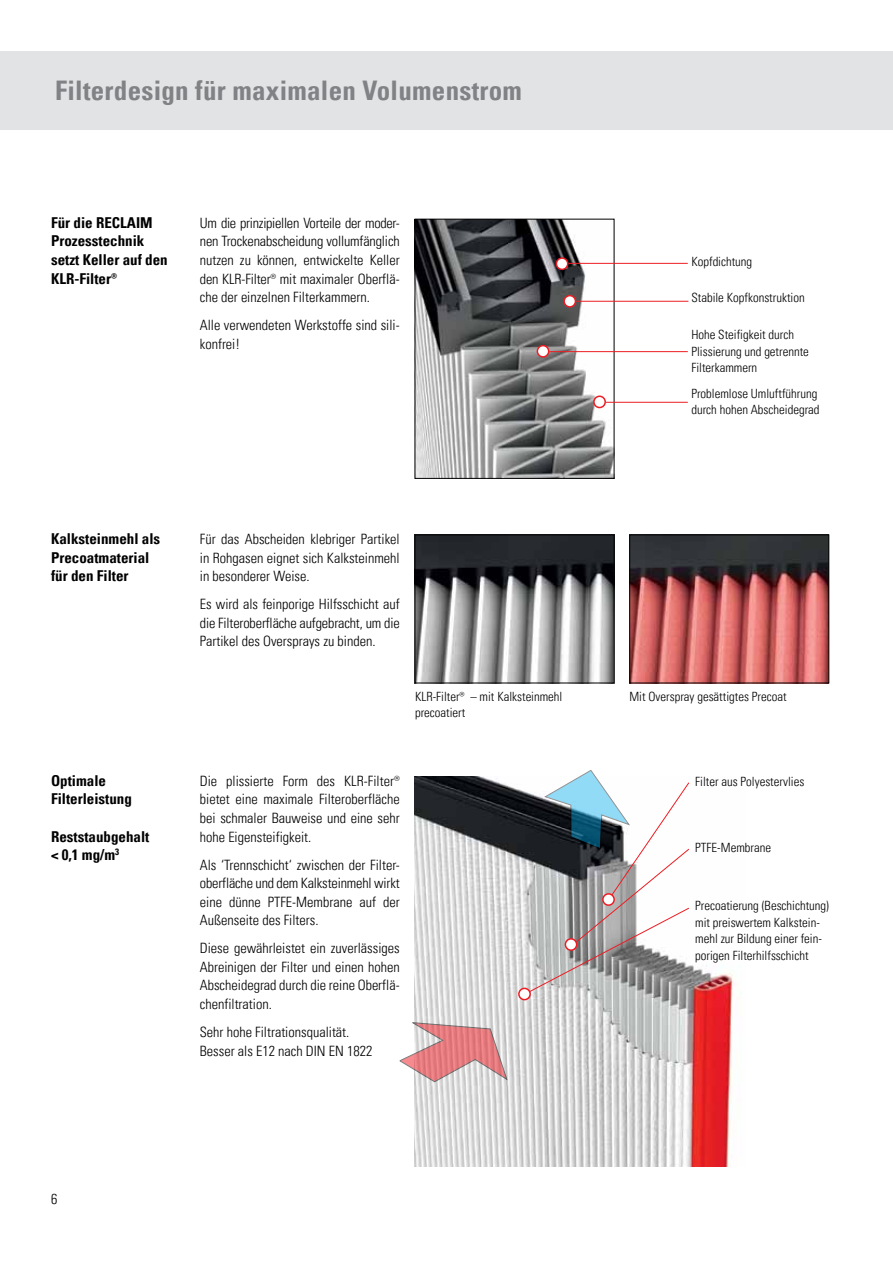
<style>
.page{position:relative;width:893px;height:1263px;background:#fff}
.page>*{position:absolute;margin:0;border:0;box-sizing:border-box;transform-origin:0 0}
.t1{font:700 condensed 27px "Univers LT Pro";letter-spacing:.01em;color:#808285}
.t2{font:700 condensed 15px/18.6px "Univers LT Pro";color:#000}
.t3{font:300 condensed 14.25px/18.6px "Univers LT Pro";color:#000;text-align:justify}
.t4{font:300 condensed 12.75px/16.5px "Univers LT Pro";color:#000}
</style>
<div class="page">
<div style="left:0;top:51px;width:893px;height:79px;background:#e2e3e4"></div>
<img style="left:415px;top:777px;width:326px;height:390px">
<svg style="left:399px;top:1022px;width:108px;height:60px"></svg>
<svg style="left:529px;top:770px;width:161px;height:222px"></svg>
<div style="left:603px;top:894px;width:11px;height:11px;background:#fff;border-radius:50%"></div>
<div style="left:602px;top:893px;width:13px;height:13px;border:2px solid #ed1d24;border-radius:50%"></div>
<div style="left:565px;top:939px;width:12px;height:11px;background:#fff;border-radius:50%"></div>
<div style="left:565px;top:938px;width:12px;height:13px;border:2px solid #ed1d24;border-radius:50%"></div>
<div style="left:519px;top:988px;width:11px;height:12px;background:#fff;border-radius:50%"></div>
<div style="left:518px;top:988px;width:13px;height:12px;border:2px solid #ed1d24;border-radius:50%"></div>
<img style="left:417px;top:221px;width:195px;height:256px">
<div style="left:415px;top:219px;width:199px;height:260px;border:1px solid #000"></div>
<div style="left:564px;top:296px;width:11px;height:11px;background:#fff;border-radius:50%"></div>
<div style="left:563px;top:295px;width:13px;height:13px;border:2px solid #ed1d24;border-radius:50%"></div>
<div style="left:537px;top:346px;width:12px;height:11px;background:#fff;border-radius:50%"></div>
<div style="left:537px;top:345px;width:12px;height:13px;border:2px solid #ed1d24;border-radius:50%"></div>
<div style="left:594px;top:396px;width:11px;height:11px;background:#fff;border-radius:50%"></div>
<div style="left:593px;top:395px;width:13px;height:13px;border:2px solid #ed1d24;border-radius:50%"></div>
<hr style="left:568px;top:263px;width:120px;height:1px;background:#ed1d24">
<hr style="left:549px;top:351px;width:139px;height:1px;background:#ed1d24">
<hr style="left:606px;top:402px;width:82px;height:1px;background:#ed1d24">
<hr style="left:576px;top:301px;width:112px;height:1px;background:#ed1d24">
<img style="left:417px;top:536px;width:195px;height:145px">
<div style="left:415px;top:534px;width:199px;height:149px;border:1px solid #000"></div>
<img style="left:631px;top:536px;width:196px;height:145px">
<div style="left:629px;top:534px;width:200px;height:149px;border:1px solid #000"></div>
<div style="left:556px;top:258px;width:12px;height:11px;background:#fff;border-radius:50%"></div>
<div style="left:556px;top:257px;width:12px;height:13px;border:2px solid #ed1d24;border-radius:50%"></div>
<h1 class="t1" style="left:55px;top:74px;width:468px">Filterdesign für maximalen Volumenstrom</h1>
<p class="t2" style="left:51px;top:213px;width:118px">Für die RECLAIM<br>Prozesstechnik setzt Keller auf den<br>KLR-Filter®</p>
<p class="t3" style="left:200px;top:213px;width:201px">Um die prinzipiellen Vorteile der moder&shy;nen Trockenabscheidung vollumfänglich nutzen zu können, entwickelte Keller den KLR-Filter® mit maximaler Oberflä&shy;che der einzelnen Filterkammern.</p>
<p class="t3" style="left:200px;top:315px;width:201px">Alle verwendeten Werkstoffe sind sili&shy;konfrei!</p>
<p class="t2" style="left:51px;top:529px;width:111px">Kalksteinmehl als<br>Precoatmaterial für den Filter</p>
<p class="t3" style="left:200px;top:529px;width:201px">Für das Abscheiden klebriger Partikel in Rohgasen eignet sich Kalksteinmehl in besonderer Weise.</p>
<p class="t3" style="left:200px;top:594px;width:201px">Es wird als feinporige Hilfsschicht auf die Filteroberfläche aufgebracht, um die Partikel des Oversprays zu binden.</p>
<p class="t4" style="left:691px;top:252px;width:62px">Kopfdichtung</p>
<p class="t4" style="left:691px;top:288px;width:115px">Stabile Kopfkonstruktion</p>
<p class="t4" style="left:691px;top:326px;width:119px">Hohe Steifigkeit durch<br>Plissierung und getrennte<br>Filterkammern</p>
<p class="t4" style="left:691px;top:384px;width:130px">Problemlose Umluftführung durch hohen Abscheidegrad</p>
<p class="t2" style="left:51px;top:771px;width:82px">Optimale<br>Filterleistung</p>
<p class="t2" style="left:51px;top:827px;width:100px">Reststaubgehalt &lt; 0,1 mg/m<sup>3</sup></p>
<p class="t4" style="left:415px;top:687px;width:149px">KLR-Filter® – mit Kalksteinmehl</p>
<p class="t4" style="left:629px;top:687px;width:159px">Mit Overspray gesättigtes Precoat</p>
<p class="t4" style="left:415px;top:704px;width:52px">precoatiert</p>
<p class="t3" style="left:200px;top:771px;width:201px">Die plissierte Form des KLR-Filter® bietet eine maximale Filteroberfläche bei schmaler Bauweise und eine sehr hohe Eigensteifigkeit.</p>
<p class="t3" style="left:200px;top:854px;width:201px">Als ‘Trennschicht‘ zwischen der Filter&shy;oberfläche und dem Kalksteinmehl wirkt eine dünne PTFE-Membrane auf der Außenseite des Filters.</p>
<p class="t3" style="left:200px;top:938px;width:201px">Diese gewährleistet ein zuverlässiges Abreinigen der Filter und einen hohen Abscheidegrad durch die reine Oberflä&shy;chenfiltration.</p>
<p class="t3" style="left:200px;top:1022px;width:174px">Sehr hohe Filtrationsqualität.<br>Besser als E12 nach DIN EN 1822</p>
<p class="t4" style="left:695px;top:773px;width:111px">Filter aus Polyestervlies</p>
<p class="t4" style="left:695px;top:839px;width:77px">PTFE-Membrane</p>
<p class="t4" style="left:695px;top:896px;width:135px">Precoatierung (Beschichtung) mit preiswertem Kalkstein&shy;mehl zur Bildung einer fein&shy;porigen Filterhilfsschicht</p>
<p class="t3" style="left:51px;top:1189px;width:8px">6</p>
</div>
